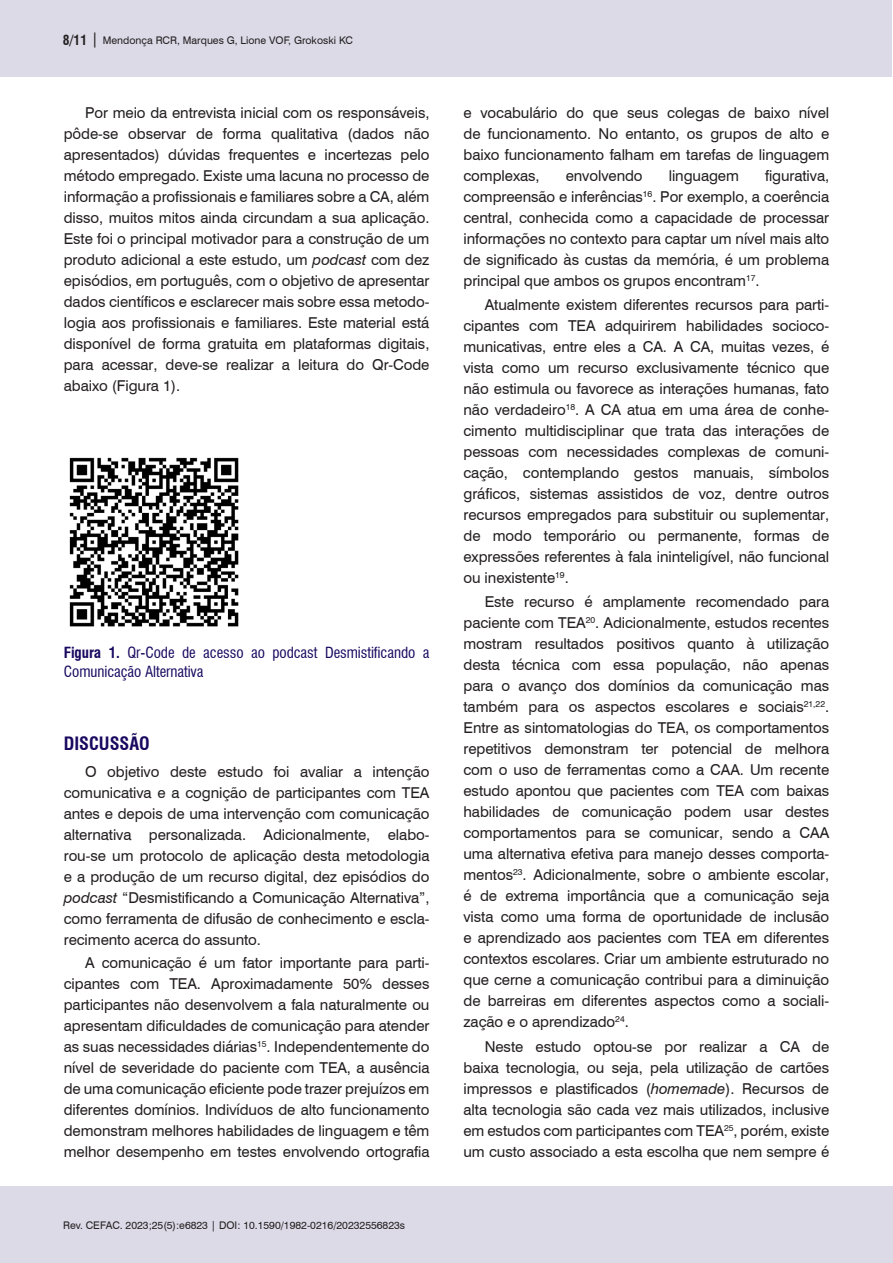
<style>
.page{position:relative;width:893px;height:1263px;background:#fff}
.page>*{position:absolute;margin:0;border:0;box-sizing:border-box;transform-origin:0 0}
.Nivel_1{font:700 condensed 18px "Swiss 721 BT";color:#18085f}
.Corpo_do_texto{font:15px/21px "Swiss 721 BT";letter-spacing:-.005em;color:#231f20;text-align:justify}
.Titulo_tabelas_e_gráficos{font:condensed 15px/19.5px "Swiss 721 BT";letter-spacing:-.005em;color:#18085f}
.t1{font:10.5px "Swiss 721 BT";color:#231f20}
.s1{font-weight:700;font-stretch:condensed;font-size:13.5px}
.s2{font-size:15px}
.s3{font-style:italic}
.s4{font-weight:700}
</style>
<div class="page">
<div style="left:0;top:1186px;width:892px;height:77px;background:#dcdae7"></div>
<div style="left:0;top:0;width:892px;height:77px;background:#dcdae7"></div>
<img style="left:69px;top:457px;width:170px;height:170px">
<p class="t1" style="left:63px;top:33px;width:292px"><span class="s1">8/11</span> <span class="s2">|</span> Mendonça RCR, Marques G, Lione VOF, Grokoski KC</p>
<p class="Corpo_do_texto" style="left:64px;top:101px;width:367px;text-indent:21px">Por meio da entrevista inicial com os responsáveis, pôde-se observar de forma qualitativa (dados não apresentados) dúvidas frequentes e incertezas pelo método empregado. Existe uma lacuna no processo de informação a profissionais e familiares sobre a CA, além disso, muitos mitos ainda circundam a sua aplicação.<br>Este foi o principal motivador para a construção de um produto adicional a este estudo, um <span class="s3">podcast</span> com dez episódios, em português, com o objetivo de apresentar dados científicos e esclarecer mais sobre essa metodo&shy;logia aos profissionais e familiares. Este material está disponível de forma gratuita em plataformas digitais, para acessar, deve-se realizar a leitura do Qr-Code abaixo (Figura 1).</p>
<p class="Corpo_do_texto" style="left:463px;top:101px;width:367px">e vocabulário do que seus colegas de baixo nível de funcionamento. No entanto, os grupos de alto e baixo funcionamento falham em tarefas de linguagem complexas,</p>
<p class="Corpo_do_texto" style="left:463px;top:164px;width:367px;text-indent:302px">figurativa, compreensão e inferências<sup>16</sup>. Por exemplo, a coerência central, conhecida como a capacidade de processar informações no contexto para captar um nível mais alto de significado às custas da memória, é um problema principal que ambos os grupos encontram<sup>17</sup>.</p>
<p class="Corpo_do_texto" style="left:463px;top:294px;width:367px;text-indent:21px">Atualmente existem diferentes recursos para parti&shy;cipantes com TEA adquirirem habilidades socioco&shy;municativas, entre eles a CA. A CA, muitas vezes, é vista como um recurso exclusivamente técnico que não estimula ou favorece as interações humanas, fato não verdadeiro<sup>18</sup>. A CA atua em uma área de conhe&shy;cimento multidisciplinar que trata das interações de pessoas com necessidades complexas de comuni&shy;cação, contemplando gestos manuais, símbolos gráficos, sistemas assistidos de voz, dentre outros recursos empregados para substituir ou suplementar, de modo temporário ou permanente, formas de expressões referentes à fala ininteligível, não funcional ou inexistente<sup>19</sup>.</p>
<p class="Corpo_do_texto" style="left:463px;top:591px;width:367px;text-indent:21px">Este recurso é amplamente recomendado para paciente com TEA<sup>20</sup>. Adicionalmente, estudos recentes mostram resultados positivos quanto à utilização desta técnica com essa população, não apenas para o avanço dos domínios da comunicação mas também para os aspectos escolares e sociais<sup>21,22</sup>.<br>Entre as sintomatologias do TEA, os comportamentos repetitivos demonstram ter potencial de melhora com o uso de ferramentas como a CAA. Um recente estudo apontou que pacientes com TEA com baixas habilidades de comunicação podem usar destes comportamentos para se comunicar, sendo a CAA uma alternativa efetiva para manejo desses comporta&shy;mentos<sup>23</sup>. Adicionalmente, sobre o ambiente escolar, é de extrema importância que a comunicação seja vista como uma forma de oportunidade de inclusão e aprendizado aos pacientes com TEA em diferentes contextos escolares. Criar um ambiente estruturado no que cerne a comunicação contribui para a diminuição de barreiras em diferentes aspectos como a sociali&shy;zação e o aprendizado<sup>24</sup>.</p>
<p class="Corpo_do_texto" style="left:463px;top:1035px;width:367px;text-indent:21px">Neste estudo optou-se por realizar a CA de baixa tecnologia, ou seja, pela utilização de cartões impressos e plastificados (<span class="s3">homemade</span>). Recursos de alta tecnologia são cada vez mais utilizados, inclusive em estudos com participantes com TEA<sup>25</sup>, porém, existe um custo associado a esta escolha que nem sempre é</p>
<p class="Corpo_do_texto" style="left:566px;top:164px;width:78px">envolvendo</p>
<p class="Corpo_do_texto" style="left:669px;top:164px;width:72px">linguagem</p>
<p class="Titulo_tabelas_e_gráficos" style="left:64px;top:643px;width:367px"><span class="s4">Figura 1.</span> Qr-Code de acesso ao podcast Desmistificando a<br>Comunicação Alternativa</p>
<p class="Nivel_1" style="left:64px;top:733px;width:88px">DISCUSSÃO</p>
<p class="Corpo_do_texto" style="left:64px;top:760px;width:367px;text-indent:21px">O objetivo deste estudo foi avaliar a intenção comunicativa e a cognição de participantes com TEA antes e depois de uma intervenção com comunicação alternativa personalizada. Adicionalmente, elabo&shy;rou-se um protocolo de aplicação desta metodologia e a produção de um recurso digital, dez episódios do <span class="s3">podcast</span> “Desmistificando a Comunicação Alternativa”, como ferramenta de difusão de conhecimento e escla&shy;recimento acerca do assunto.</p>
<p class="Corpo_do_texto" style="left:64px;top:951px;width:367px;text-indent:21px">A comunicação é um fator importante para parti&shy;cipantes com TEA. Aproximadamente 50% desses participantes não desenvolvem a fala naturalmente ou apresentam dificuldades de comunicação para atender as suas necessidades diárias<sup>15</sup>. Independentemente do nível de severidade do paciente com TEA, a ausência de uma comunicação eficiente pode trazer prejuízos em diferentes domínios. Indivíduos de alto funcionamento demonstram melhores habilidades de linguagem e têm melhor desempenho em testes envolvendo ortografia</p>
<p class="t1" style="left:63px;top:1218px;width:344px">Rev. CEFAC. 2023;25(5):e6823 | DOI: 10.1590/1982-0216/20232556823s</p>
</div>
